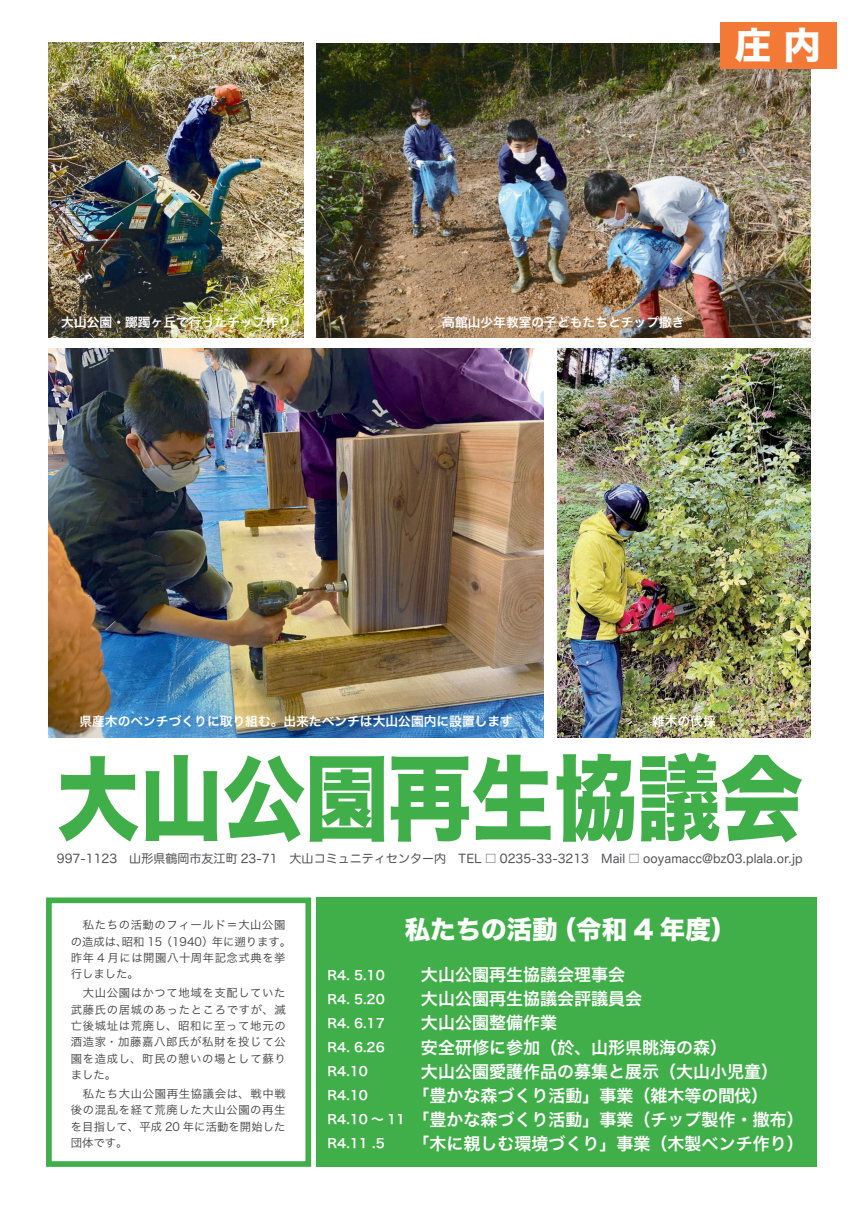
<style>
.page{position:relative;width:859px;height:1208px;background:#fff}
.page>*{position:absolute;margin:0;border:0;box-sizing:border-box;transform-origin:0 0}
.t1{font:92.9px "Hira Kaku Std W8";color:#40ae49;scale:.89 1}
.t2{font:36.9px "Hira Kaku Std W8";color:#fff}
.t3{font:25.5px "Hira Kaku Std W8";color:#fff}
.t4{font:17px "Hira Kaku Pro W6";color:#fff}
.t5{font:12.8px/24.1px "Hiragino Sans W6";color:#fff}
.t6{font:12px "Hira Maru Pro W4";color:#535355}
.t7{font:11.3px/16.3px "Hira Kaku Pro N W3";letter-spacing:.055em;color:#3e3e3f}
</style>
<div class="page">
<div style="left:316px;top:897px;width:500px;height:269px;background:#40ae49"></div>
<img style="left:49px;top:43px;width:254px;height:294px">
<img style="left:316px;top:43px;width:495px;height:294px">
<img style="left:49px;top:349px;width:495px;height:388px">
<img style="left:557px;top:349px;width:254px;height:388px">
<div style="left:46px;top:897px;width:265px;height:269px;border:6px solid #40ae49"></div>
<div style="left:720px;top:23px;width:116px;height:46px;background:#f37937"></div>
<p class="t5" style="left:61px;top:310px;width:231px">大山公園・躑躅ヶ丘で行ったチップ作り</p>
<h2 class="t2" style="left:735px;top:24px;width:87px">庄内</h2>
<p class="t5" style="left:442px;top:310px;width:244px">高館山少年教室の子どもたちとチップ撒き</p>
<p class="t5" style="left:79px;top:709px;width:435px">県産木のベンチづくりに取り組む。出来たベンチは大山公園内に設置します</p>
<p class="t5" style="left:652px;top:709px;width:65px">雑木の伐採</p>
<h1 class="t1" style="left:57px;top:746px;width:840px">大山公園再生協議会</h1>
<p class="t6" style="left:57px;top:848px;width:747px">997-1123　山形県鶴岡市友江町 23-71　大山コミュニティセンター内　TEL □ 0235-33-3213　Mail □ ooyamacc@bz03.plala.or j p.</p>
<p class="t7" style="left:122px;top:916px;width:171px;text-indent:-51px">　私たちの活動のフィールド＝大山公園昭和 15（1940）年に遡ります。</p>
<p class="t7" style="left:71px;top:932px;width:216px">の造成は、<br>昨年 4 月には開園八十周年記念式典を挙行しました。</p>
<p class="t7" style="left:71px;top:984px;width:216px;text-align:justify">　大山公園はかつて地域を支配していた武藤氏の居城のあったところですが、滅亡後城址は荒廃し、昭和に至って地元の酒造家・加藤嘉八郎氏が私財を投じて公園を造成し、町民の憩いの場として蘇りました。</p>
<p class="t7" style="left:71px;top:1085px;width:216px;text-align:justify">　私たち大山公園再生協議会は、戦中戦後の混乱を経て荒廃した大山公園の再生を目指して、平成 20 年に活動を開始した団体です。</p>
<h3 class="t3" style="left:405px;top:915px;width:155px">私たちの活動</h3>
<h3 class="t3" style="left:551px;top:915px;width:187px">（令和 4 年度(</h3>
<p class="t5" style="left:327px;top:962px;width:79px">R4. 5.10<br>R4. 5.20<br>R4. 6.17<br>R4. 6.26<br>R4.10<br>R4.10<br>R4.10 〜 11<br>R4.11 .5</p>
<h3 class="t4" style="left:421px;top:959px;width:206px">大山公園再生協議会理事会</h3>
<h3 class="t4" style="left:421px;top:983px;width:223px">大山公園再生協議会評議員会</h3>
<h3 class="t4" style="left:421px;top:1007px;width:138px">大山公園整備作業</h3>
<h3 class="t4" style="left:421px;top:1031px;width:308px">安全研修に参加（於、山形県眺海の森(</h3>
<h3 class="t4" style="left:421px;top:1055px;width:359px">大山公園愛護作品の募集と展示（大山小児童(</h3>
<h3 class="t4" style="left:412px;top:1080px;width:357px">「豊かな森づくり活動」事業（雑木等の間伐(</h3>
<h3 class="t4" style="left:412px;top:1104px;width:393px">「豊かな森づくり活動」事業（チップ製作・撒布(</h3>
<h3 class="t4" style="left:412px;top:1128px;width:393px">「木に親しむ環境づくり」事業（木製ベンチ作り(</h3>
</div>
